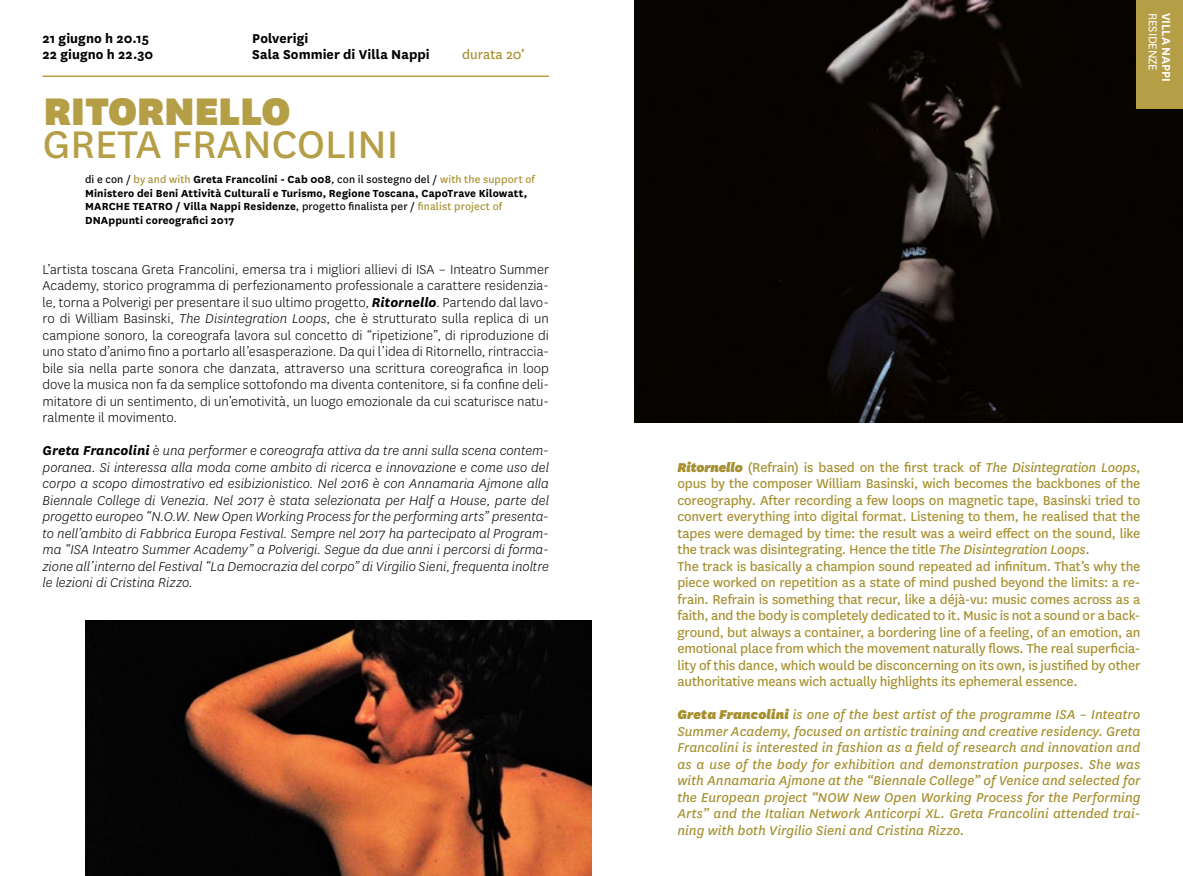
<style>
.page{position:relative;width:1183px;height:876px;background:#fff}
.page>*{position:absolute;margin:0;border:0;box-sizing:border-box;transform-origin:0 0}
.t1{font:45px "National";color:#b49e46}
.t2{font:900 45px "National";color:#b49e46}
.t3{font:15px/16.5px "National";letter-spacing:-.01em;color:#a6902f}
.t4{font:300 15px/16.5px "National";letter-spacing:.005em;color:#000;text-align:justify}
.t5{font:italic 300 15px/16.5px "National";color:#000;text-align:justify}
.t6{font:italic 15px/16.5px "National";color:#a6902f;text-align:justify}
.t7{font:700 15px/16.5px "National";letter-spacing:.005em;color:#000}
.t8{font:600 13.5px "National";letter-spacing:-.01em;color:#fff}
.t9{font:13.5px "National";letter-spacing:-.01em;color:#fff}
.t10{font:700 12px/13.5px "National";letter-spacing:.01em;color:#000}
.s1{font-weight:400}
.s2{font-weight:400;color:#a6902f}
.s3{font-weight:700;font-style:italic}
.s4{font-style:italic}
.s5{font-weight:700}
.s6{font-weight:900;font-style:italic}
.s7{font-weight:900}
</style>
<div class="page">
<img style="left:634px;top:0;width:548px;height:422px">
<hr style="left:43px;top:76px;width:506px;height:1px;background:#b49e46">
<img style="left:86px;top:620px;width:505px;height:256px">
<div style="left:1135px;top:0;width:47px;height:109px;background:#b49e46"></div>
<p class="t7" style="left:43px;top:29px;width:112px">21 giugno h 20.15<br>22 giugno h 22.30</p>
<p class="t7" style="left:252px;top:29px;width:179px">Polverigi<br>Sala Sommier di Villa Nappi</p>
<h1 class="t2" style="left:44px;top:80px;width:248px">RITORNELLO</h1>
<h1 class="t1" style="left:43px;top:114px;width:357px">GRETA FRANCOLINI</h1>
<p class="t3" style="left:462px;top:45px;width:64px">durata 20’</p>
<p class="t10" style="left:85px;top:172px;width:451px"><span class="s1">di e con /</span> <span class="s2">by and with</span> Greta Francolini - Cab 008<span class="s1">, con il sostegno del /</span> <span class="s2">with the support of </span>Ministero dei Beni Attività Culturali e Turismo, Regione Toscana, CapoTrave Kilowatt, MARCHE TEATRO / Villa Nappi Residenze<span class="s1">, progetto finalista per /</span> <span class="s2">finalist project of </span>DNAppunti coreografici 2017</p>
<p class="t4" style="left:43px;top:260px;width:508px">L’artista toscana Greta Francolini, emersa tra i migliori allievi di ISA – Inteatro Summer Academy, storico programma di perfezionamento professionale a carattere residenzia&shy;le, torna a Polverigi per presentare il suo ultimo progetto, <span class="s3">Ritornello</span>. Partendo dal lavo&shy;ro di William Basinski, <span class="s4">The Disintegration Loops</span>, che è strutturato sulla replica di un campione sonoro, la coreografa lavora sul concetto di “ripetizione”, di riproduzione di uno stato d’animo fino a portarlo all’esasperazione. Da qui l’idea di Ritornello, rintraccia&shy;bile sia nella parte sonora che danzata, attraverso una scrittura coreografica in loop dove la musica non fa da semplice sottofondo ma diventa contenitore, si fa confine deli&shy;mitatore di un sentimento, di un’emotività, un luogo emozionale da cui scaturisce natu&shy;ralmente il movimento.</p>
<p class="t5" style="left:43px;top:442px;width:508px"><span class="s5">Greta Francolini</span> è una performer e coreografa attiva da tre anni sulla scena contem&shy;poranea. Si interessa alla moda come ambito di ricerca e innovazione e come uso del corpo a scopo dimostrativo ed esibizionistico. Nel 2016 è con Annamaria Ajmone alla Biennale College di Venezia. Nel 2017 è stata selezionata per Half a House, parte del progetto europeo “N.O.W. New Open Working Process for the performing arts” presenta&shy;to nell’ambito di Fabbrica Europa Festival. Sempre nel 2017 ha partecipato al Program&shy;ma “ISA Inteatro Summer Academy” a Polverigi. Segue da due anni i percorsi di forma&shy;zione all’interno del Festival “La Democrazia del corpo” di Virgilio Sieni, frequenta inoltre le lezioni di Cristina Rizzo.</p>
<p class="t9" style="left:1161px;top:13px;width:60px;rotate:90deg">RESIDENZE</p>
<p class="t8" style="left:1175px;top:13px;width:70px;rotate:90deg">VILLA NAPPI</p>
<p class="t3" style="left:677px;top:458px;width:464px"><span class="s6">Ritornello</span> (Refrain) is based on the first track of <span class="s4">The Disintegration Loops</span>, opus by the composer William Basinski, wich becomes the backbones of the coreography. After recording a few loops on magnetic tape, Basinski tried to convert everything into digital format. Listening to them, he realised that the tapes were demaged by time: the result was a weird effect on the sound, like the track was disintegrating. Hence the title <span class="s4">The Disintegration Loops</span>.<br>The track is basically a champion sound repeated ad infinitum. That’s why the piece worked on repetition as a state of mind pushed beyond the limits: a re&shy;frain. Refrain is something that recur, like a déjà-vu: music comes across as a faith, and the body is completely dedicated to it. Music is not a sound or a back&shy;ground, but always a container, a bordering line of a feeling, of an emotion, an emotional place from which the movement naturally flows. The real superficia&shy;lity of this dance, which would be disconcerning on its own, is justified by other authoritative means wich actually highlights its ephemeral essence.</p>
<p class="t6" style="left:677px;top:706px;width:464px"><span class="s7">Greta Francolini</span> is one of the best artist of the programme ISA – Inteatro Summer Academy, focused on artistic training and creative residency. Greta Francolini is interested in fashion as a field of research and innovation and as a use of the body for exhibition and demonstration purposes. She was with Annamaria Ajmone at the “Biennale College” of Venice and selected for the European project “NOW New Open Working Process for the Performing Arts” and the Italian Network Anticorpi XL. Greta Francolini attended trai&shy;ning with both Virgilio Sieni and Cristina Rizzo.</p>
</div>
